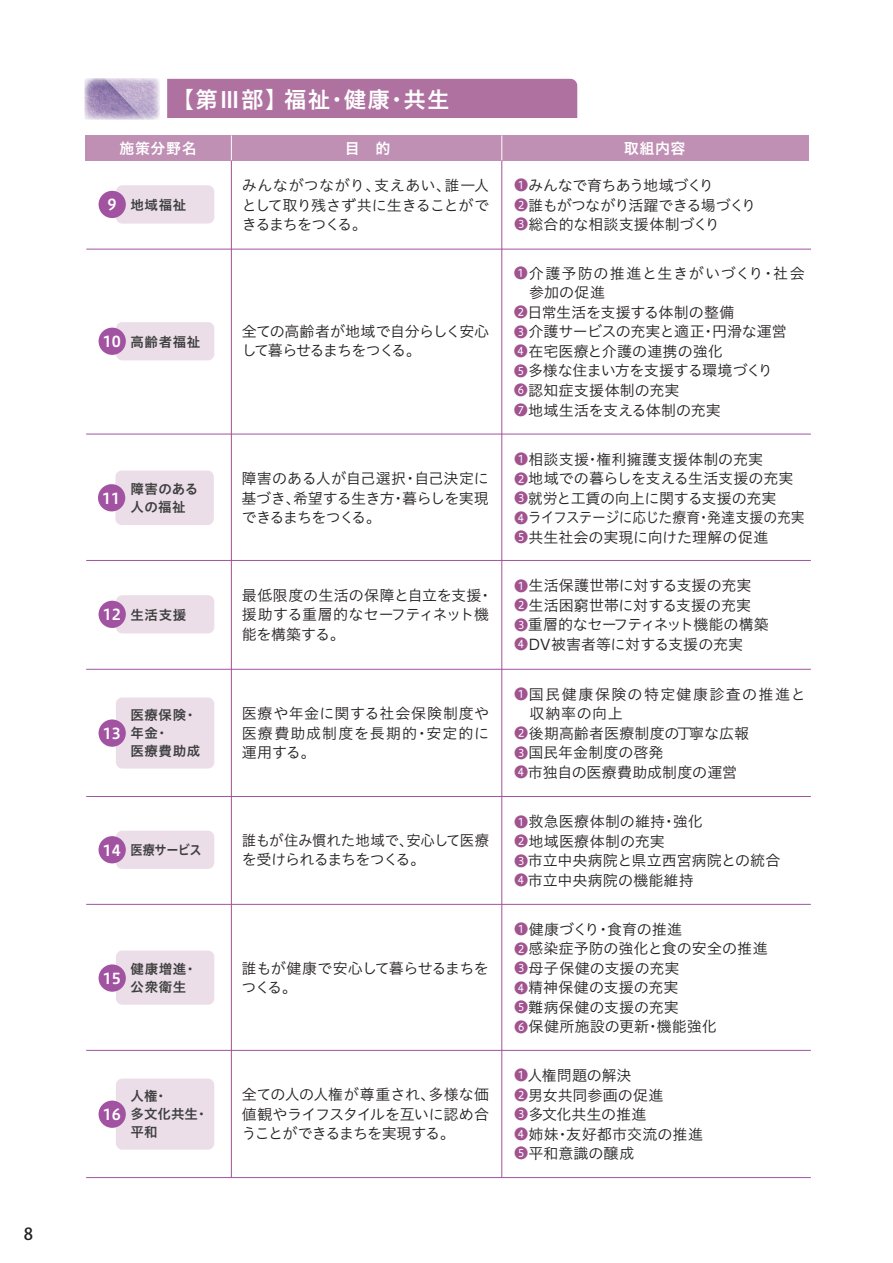
<style>
.page{position:relative;width:893px;height:1263px;background:#fff}
.page>*{position:absolute;margin:0;border:0;box-sizing:border-box;transform-origin:0 0}
.t1{font:22.5px "Hiragino UD Sans Std W6";letter-spacing:.05em;color:#fff}
.t2{font:500 16.5px "Koz Go Pro";color:#231f20}
.t3{font:15px/19.5px "Hiragino UD Sans Std W3";color:#231f20}
.t4{font:15px/19.5px "Hiragino UD Sans Std W3";letter-spacing:-.035em;color:#231f20}
.t5{font:15px "Hiragino UD Sans Std W3";letter-spacing:-.02em;color:#231f20}
.t6{font:15px/19.5px "Hiragino UD Sans Std W3";letter-spacing:-.03em;color:#231f20;scale:.96 1}
.t7{font:15px/19.5px "Hiragino UD Sans Std W3";letter-spacing:-.04em;color:#231f20}
.t8{font:15px "Hiragino UD Sans Std W6";letter-spacing:.035em;color:#fff}
.t9{font:15px/19.5px "Hiragino UD Sans Std W3";letter-spacing:-.045em;color:#231f20}
.t10{font:15px "Hiragino UD Sans Std W3";letter-spacing:.06em;color:#231f20}
.t11{font:15px "Hiragino UD Sans Std W3";letter-spacing:.09em;color:#231f20}
.t12{font:13.5px/18px "Hiragino UD Sans Std W6";letter-spacing:.04em;color:#3e3e3f}
.t13{font:13.5px/18px "Hiragino UD Sans Std W6";color:#3e3e3f}
.t14{font:13.5px "Hiragino UD Sans Std W6";letter-spacing:.04em;color:#3e3e3f;scale:.9 1}
.s1{font-size:15px;color:#fff}
.s2{font-size:13.5px;color:#a1538f}
</style>
<div class="page">
<div style="left:116px;top:950px;width:98px;height:55px;background:#ebdee8;border-radius:6px"></div>
<div style="left:115px;top:470px;width:99px;height:55px;background:#ebdee8;border-radius:6px"></div>
<div style="left:98px;top:484px;width:27px;height:27px;background:#a153a1;border-radius:50%"></div>
<img style="left:85px;top:79px;width:74px;height:40px">
<div style="left:167px;top:79px;width:410px;height:39px;background:#af72a0"></div>
<div style="left:99px;top:964px;width:27px;height:28px;background:#a153a1;border-radius:50%"></div>
<hr style="left:86px;top:249px;width:725px;height:1px;background:#a153a1">
<hr style="left:86px;top:434px;width:725px;height:1px;background:#a153a1">
<hr style="left:86px;top:560px;width:725px;height:1px;background:#a153a1">
<div style="left:116px;top:697px;width:98px;height:71px;background:#ebdee8;border-radius:6px"></div>
<hr style="left:86px;top:669px;width:725px;height:1px;background:#a153a1">
<div style="left:116px;top:831px;width:98px;height:38px;background:#ebdee8;border-radius:6px"></div>
<div style="left:99px;top:836px;width:27px;height:27px;background:#a153a1;border-radius:50%"></div>
<hr style="left:86px;top:796px;width:725px;height:1px;background:#a153a1">
<hr style="left:86px;top:904px;width:725px;height:1px;background:#a153a1">
<div style="left:99px;top:719px;width:27px;height:28px;background:#a153a1;border-radius:50%"></div>
<div style="left:116px;top:1078px;width:98px;height:72px;background:#ebdee8;border-radius:6px"></div>
<hr style="left:86px;top:1050px;width:725px;height:1px;background:#a153a1">
<hr style="left:86px;top:1177px;width:725px;height:1px;background:#a153a1">
<div style="left:99px;top:1100px;width:27px;height:28px;background:#a153a1;border-radius:50%"></div>
<div style="left:116px;top:185px;width:98px;height:39px;background:#ebdee8;border-radius:6px"></div>
<div style="left:99px;top:191px;width:27px;height:27px;background:#a153a1;border-radius:50%"></div>
<div style="left:116px;top:322px;width:98px;height:38px;background:#ebdee8;border-radius:6px"></div>
<div style="left:99px;top:328px;width:27px;height:27px;background:#a153a1;border-radius:50%"></div>
<div style="left:116px;top:595px;width:98px;height:38px;background:#ebdee8;border-radius:6px"></div>
<div style="left:99px;top:601px;width:27px;height:27px;background:#a153a1;border-radius:50%"></div>
<div style="left:86px;top:135px;width:723px;height:25px;background:#bf8fb4"></div>
<svg style="left:501px;top:135px;width:1px;height:26px"></svg>
<svg style="left:231px;top:135px;width:1px;height:26px"></svg>
<hr style="left:501px;top:161px;width:1px;height:1016px;background:#a1538f">
<hr style="left:231px;top:161px;width:1px;height:1016px;background:#a1538f">
<p class="t2" style="left:24px;top:1223px;width:11px">8</p>
<h1 class="t1" style="left:172px;top:82px;width:279px">【第Ⅲ部】福祉・健康・共生</h1>
<p class="t8" style="left:119px;top:136px;width:79px">施策分野名</p>
<p class="t8" style="left:345px;top:136px;width:47px">目　的</p>
<p class="t8" style="left:624px;top:136px;width:63px">取組内容</p>
<p class="t12" style="left:107px;top:195px;width:80px"><span class="s1">9</span> 地域福祉</p>
<p class="t12" style="left:103px;top:332px;width:99px"><span class="s1">10</span> 高齢者福祉</p>
<p class="t3" style="left:242px;top:175px;width:249px;text-align:justify">みんながつながり、支えあい、誰一人として取り残さず共に生きることができるまちをつくる。</p>
<p class="t7" style="left:242px;top:320px;width:249px">全ての高齢者が地域で自分らしく安心して暮らせるまちをつくる。</p>
<p class="t8" style="left:102px;top:486px;width:20px">11</p>
<p class="t12" style="left:130px;top:479px;width:69px">障害のある人の福祉</p>
<p class="t12" style="left:103px;top:605px;width:85px"><span class="s1">12</span> 生活支援</p>
<p class="t8" style="left:103px;top:722px;width:20px">13</p>
<p class="t12" style="left:131px;top:705px;width:71px">医療保険・年金・<br>医療費助成</p>
<p class="t8" style="left:103px;top:838px;width:20px">14</p>
<p class="t14" style="left:131px;top:840px;width:81px">医療サービス</p>
<p class="t3" style="left:242px;top:468px;width:249px;text-align:justify">障害のある人が自己選択・自己決定に基づき、希望する生き方・暮らしを実現できるまちをつくる。</p>
<p class="t3" style="left:242px;top:584px;width:253px">最低限度の生活の保障と自立を支援・援助する重層的なセーフティネット機能を構築する。</p>
<p class="t3" style="left:242px;top:703px;width:249px;text-align:justify">医療や年金に関する社会保険制度や医療費助成制度を長期的・安定的に運用する。</p>
<p class="t6" style="left:242px;top:829px;width:259px">誰もが住み慣れた地域で、安心して医療を受けられるまちをつくる。</p>
<p class="t8" style="left:103px;top:967px;width:20px">15</p>
<p class="t9" style="left:242px;top:957px;width:249px">誰もが健康で安心して暮らせるまちをつくる。</p>
<p class="t12" style="left:131px;top:959px;width:68px">健康増進・公衆衛生</p>
<p class="t8" style="left:103px;top:1103px;width:20px">16</p>
<p class="t13" style="left:131px;top:1086px;width:79px">人権・<br>多文化共生・平和</p>
<p class="t3" style="left:242px;top:1084px;width:249px;text-align:justify">全ての人の人権が尊重され、多様な価値観やライフスタイルを互いに認め合うことができるまちを実現する。</p>
<p class="t4" style="left:515px;top:175px;width:243px"><span class="s2">❶</span>みんなで育ちあう地域づくり<br><span class="s2">❷</span>誰もがつながり活躍できる場づくり<br><span class="s2">❸</span>総合的な相談支援体制づくり</p>
<p class="t10" style="left:514px;top:262px;width:292px"><span class="s2">❶</span>介護予防の推進と生きがいづくり・社会</p>
<p class="t3" style="left:529px;top:282px;width:77px">参加の促進</p>
<p class="t5" style="left:514px;top:301px;width:222px"><span class="s2">❷</span>日常生活を支援する体制の整備</p>
<p class="t3" style="left:514px;top:321px;width:274px"><span class="s2">❸</span>介護サービスの充実と適正・円滑な運営</p>
<p class="t3" style="left:514px;top:341px;width:210px"><span class="s2">❹</span>在宅医療と介護の連携の強化</p>
<p class="t5" style="left:514px;top:359px;width:260px"><span class="s2">❺</span>多様な住まい方を支援する環境づくり</p>
<p class="t3" style="left:514px;top:380px;width:167px"><span class="s2">❻</span>認知症支援体制の充実</p>
<p class="t3" style="left:514px;top:399px;width:208px"><span class="s2">❼</span>地域生活を支える体制の充実</p>
<p class="t3" style="left:514px;top:448px;width:292px"><span class="s2">❶</span>相談支援・権利擁護支援体制の充実<br><span class="s2">❷</span>地域での暮らしを支える生活支援の充実<br><span class="s2">❸</span>就労と工賃の向上に関する支援の充実<br><span class="s2">❹</span>ライフステージに応じた療育・発達支援の充実<br><span class="s2">❺</span>共生社会の実現に向けた理解の促進</p>
<p class="t3" style="left:514px;top:575px;width:256px"><span class="s2">❶</span>生活保護世帯に対する支援の充実<br><span class="s2">❷</span>生活困窮世帯に対する支援の充実<br><span class="s2">❸</span>重層的なセーフティネット機能の構築<br><span class="s2">❹</span>DV被害者等に対する支援の充実</p>
<p class="t11" style="left:514px;top:683px;width:293px"><span class="s2">❶</span>国民健康保険の特定健康診査の推進と</p>
<p class="t3" style="left:529px;top:703px;width:95px">収納率の向上</p>
<p class="t3" style="left:514px;top:723px;width:236px"><span class="s2">❷</span>後期高齢者医療制度の丁寧な広報</p>
<p class="t3" style="left:514px;top:742px;width:151px"><span class="s2">❸</span>国民年金制度の啓発</p>
<p class="t3" style="left:514px;top:762px;width:224px"><span class="s2">❹</span>市独自の医療費助成制度の運営</p>
<p class="t3" style="left:514px;top:811px;width:267px"><span class="s2">❶</span>救急医療体制の維持・強化<br><span class="s2">❷</span>地域医療体制の充実<br><span class="s2">❸</span>市立中央病院と県立西宮病院との統合<br><span class="s2">❹</span>市立中央病院の機能維持</p>
<p class="t3" style="left:514px;top:919px;width:255px"><span class="s2">❶</span>健康づくり・食育の推進<br><span class="s2">❷</span>感染症予防の強化と食の安全の推進<br><span class="s2">❸</span>母子保健の支援の充実<br><span class="s2">❹</span>精神保健の支援の充実<br><span class="s2">❺</span>難病保健の支援の充実<br><span class="s2">❻</span>保健所施設の更新・機能強化</p>
<p class="t3" style="left:514px;top:1065px;width:190px"><span class="s2">❶</span>人権問題の解決<br><span class="s2">❷</span>男女共同参画の促進<br><span class="s2">❸</span>多文化共生の推進<br><span class="s2">❹</span>姉妹・友好都市交流の推進<br><span class="s2">❺</span>平和意識の醸成</p>
</div>
